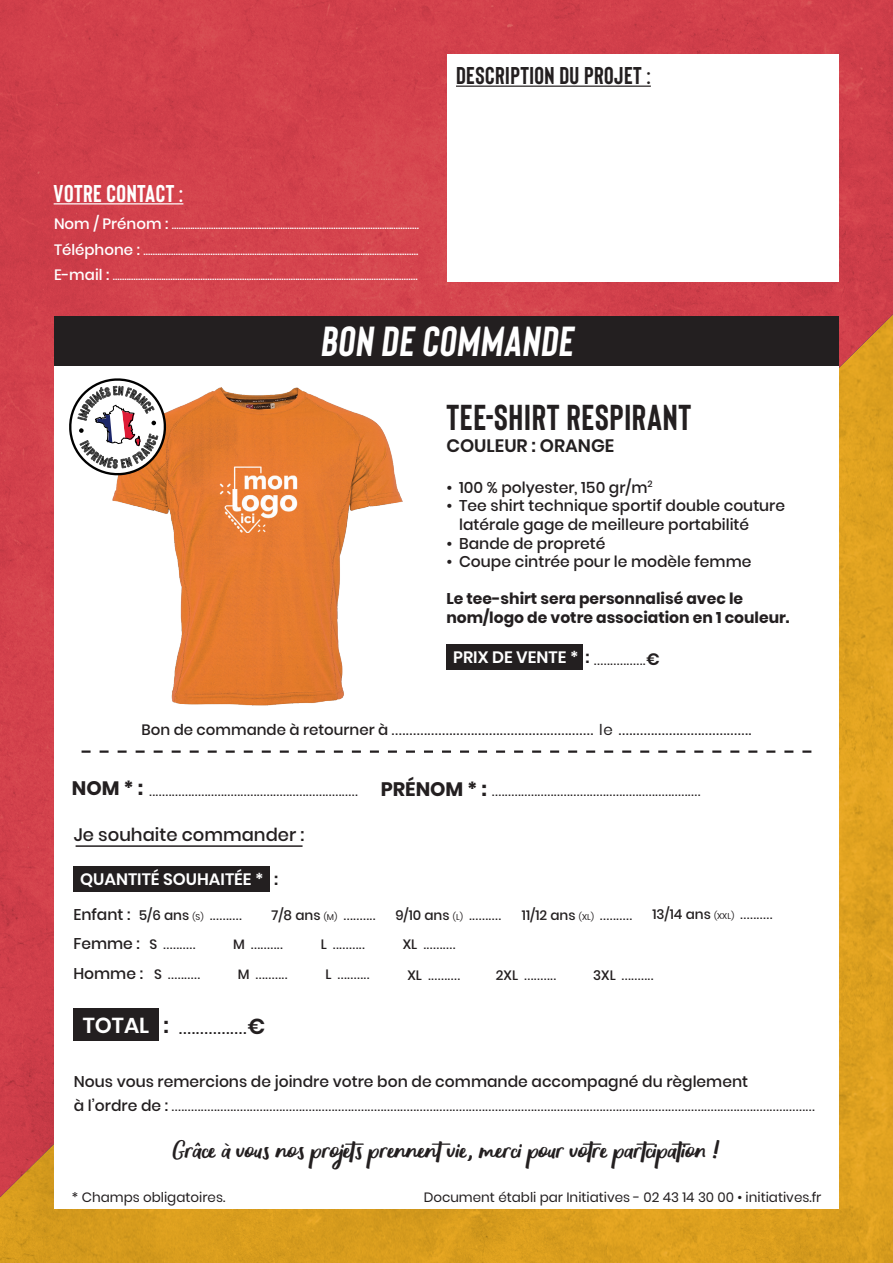
<style>
.page{position:relative;width:893px;height:1263px;background:#fff}
.page>*{position:absolute;margin:0;border:0;box-sizing:border-box;transform-origin:0 0}
.t1{font:700 42px "Bison";color:#fff}
.t2{font:700 36px "Bison";letter-spacing:.02em;color:#231f20}
.t3{font:25.5px "Wolesbro Two";letter-spacing:-.02em;color:#231f20}
.t4{font:700 24.3px "Bison";letter-spacing:.02em;color:#231f20}
.t5{font:700 24.3px "Bison";letter-spacing:.02em;color:#fff}
.t6{font:600 21.6px "Poppins";color:#fff}
.t7{font:700 19.5px "Poppins";color:#231f20}
.t8{font:500 18px "Poppins";color:#231f20}
.t9{font:600 18px "Poppins";color:#231f20}
.t10{font:17.85px "Poppins";color:#231f20}
.t11{font:600 16.5px "Poppins";color:#fff}
.t12{font:500 15.6px/29.4px "Poppins";color:#231f20}
.t13{font:700 15.6px/18.6px "Poppins";color:#231f20}
.t14{font:300 15px/25.5px "Poppins";color:#fff;text-align:justify}
.t15{font:15px "Poppins";color:#231f20}
.t16{font:13.5px "Poppins";color:#231f20}
.s1{font-weight:500}
.s2{color:#231f20}
.s3{font-weight:600;font-size:16.5px}
.s4{font-weight:500;font-size:15.6px}
.s5{font-size:8.55px}
.s6{font-weight:600;font-size:21.6px}
</style>
<div class="page">
<img style="left:0;top:1197px;width:893px;height:66px">
<img style="left:0;top:0;width:893px;height:1197px">
<div style="left:54px;top:366px;width:785px;height:843px;background:#fff"></div>
<div style="left:446px;top:644px;width:137px;height:25px;background:#231f20"></div>
<div style="left:74px;top:1008px;width:85px;height:33px;background:#231f20"></div>
<div style="left:54px;top:316px;width:785px;height:50px;background:#231f20"></div>
<svg style="left:82px;top:750px;width:729px;height:3px"></svg>
<hr style="left:54px;top:203px;width:129px;height:1px;background:#fff">
<div style="left:447px;top:54px;width:391px;height:227px;background:#fff"></div>
<hr style="left:456px;top:86px;width:195px;height:1px;background:#231f20">
<img style="left:112px;top:387px;width:291px;height:319px">
<hr style="left:76px;top:845px;width:227px;height:2px;background:#231f20">
<div style="left:73px;top:866px;width:197px;height:25px;background:#231f20"></div>
<svg style="left:69px;top:378px;width:100px;height:100px"></svg>
<h3 class="t4" style="left:456px;top:61px;width:196px">DESCRIPTION DU PROJET :</h3>
<h3 class="t5" style="left:54px;top:178px;width:131px">VOTRE CONTACT :</h3>
<p class="t14" style="left:54px;top:211px;width:367px"><span class="s1">Nom / Prénom :</span> ...........................................................................................................<br><span class="s1">Téléphone :</span> .......................................................................................................................<br><span class="s1">E-mail :</span> ....................................................................................................................................</p>
<h1 class="t1" style="left:320px;top:315px;width:260px">BON DE COMMANDE</h1>
<h2 class="t2" style="left:446px;top:394px;width:246px">TEE-SHIRT RESPIRANT</h2>
<h3 class="t9" style="left:446px;top:435px;width:169px">COULEUR : ORANGE</h3>
<p class="t12" style="left:446px;top:472px;width:208px">• 100 % polyester, 150 gr/m<sup>2</sup></p>
<p class="t12" style="left:459px;top:497px;width:328px;line-height:18.6px;text-indent:-13px">• Tee shirt technique sportif double couture latérale gage de meilleure portabilité</p>
<p class="t12" style="left:446px;top:528px;width:161px">• Bande de propreté</p>
<p class="t12" style="left:446px;top:547px;width:307px">• Coupe cintrée pour le modèle femme</p>
<p class="t13" style="left:446px;top:590px;width:345px">Le tee-shirt sera personnalisé avec le nom/logo de votre association en 1 couleur.</p>
<p class="t11" style="left:453px;top:648px;width:138px">PRIX DE VENTE * <span class="s2">:</span></p>
<p class="t16" style="left:594px;top:653px;width:67px">................<span class="s3">€</span></p>
<p class="t15" style="left:141px;top:720px;width:612px"><span class="s1">Bon de commande à retourner à</span> ........................................................ le .....................................</p>
<h3 class="t7" style="left:72px;top:776px;width:73px">NOM * :</h3>
<h3 class="t7" style="left:381px;top:778px;width:108px">PRÉNOM * :</h3>
<p class="t16" style="left:149px;top:784px;width:210px">................................................................</p>
<p class="t16" style="left:492px;top:784px;width:210px">................................................................</p>
<h3 class="t8" style="left:74px;top:824px;width:232px">Je souhaite commander :</h3>
<p class="t11" style="left:80px;top:870px;width:200px">QUANTITÉ SOUHAITÉE * <span class="s2">:</span></p>
<p class="t16" style="left:73px;top:907px;width:170px"><span class="s4">Enfant :</span> <span class="s1">5/6 ans</span> <span class="s5">(S)</span> ..........</p>
<p class="t16" style="left:272px;top:907px;width:105px"><span class="s1">7/8 ans</span> <span class="s5">(M)</span> ..........</p>
<p class="t16" style="left:395px;top:907px;width:107px"><span class="s1">9/10 ans</span> <span class="s5">(L)</span> ..........</p>
<p class="t16" style="left:522px;top:907px;width:112px"><span class="s1">11/12 ans</span> <span class="s5">(XL)</span> ..........</p>
<p class="t16" style="left:652px;top:907px;width:121px"><span class="s1">13/14 ans</span> <span class="s5">(XXL)</span> ..........</p>
<p class="t12" style="left:73px;top:929px;width:71px">Femme :<br>Homme :</p>
<p class="t16" style="left:149px;top:936px;width:47px"><span class="s1">S</span> ..........</p>
<p class="t16" style="left:154px;top:966px;width:47px"><span class="s1">S</span> ..........</p>
<p class="t16" style="left:233px;top:936px;width:51px"><span class="s1">M</span> ..........</p>
<p class="t16" style="left:238px;top:966px;width:51px"><span class="s1">M</span> ..........</p>
<p class="t16" style="left:321px;top:936px;width:46px"><span class="s1">L</span> ..........</p>
<p class="t16" style="left:325px;top:967px;width:46px"><span class="s1">L</span> ..........</p>
<p class="t16" style="left:403px;top:936px;width:54px"><span class="s1">XL</span> ..........</p>
<p class="t16" style="left:407px;top:967px;width:54px"><span class="s1">XL</span> ..........</p>
<p class="t16" style="left:496px;top:968px;width:62px"><span class="s1">2XL</span> ..........</p>
<p class="t16" style="left:593px;top:967px;width:62px"><span class="s1">3XL</span> ..........</p>
<h3 class="t6" style="left:83px;top:1013px;width:87px">TOTAL <span class="s2">:</span></h3>
<h3 class="t10" style="left:179px;top:1018px;width:88px">................<span class="s6">€</span></h3>
<p class="t12" style="left:74px;top:1067px;width:676px">Nous vous remercions de joindre votre bon de commande accompagné du règlement</p>
<p class="t16" style="left:74px;top:1098px;width:742px"><span class="s4">à l’ordre de :</span> .....................................................................................................................................................................................................</p>
<h3 class="t3" style="left:173px;top:1134px;width:549px">Grâce à vous nos projets prennentvie, merci pour votre partcipation !</h3>
<p class="t16" style="left:72px;top:1189px;width:155px">* Champs obligatoires.</p>
<p class="t16" style="left:424px;top:1189px;width:399px">Document établi par Initiatives - 02 43 14 30 00 • initiatives.fr</p>
</div>
